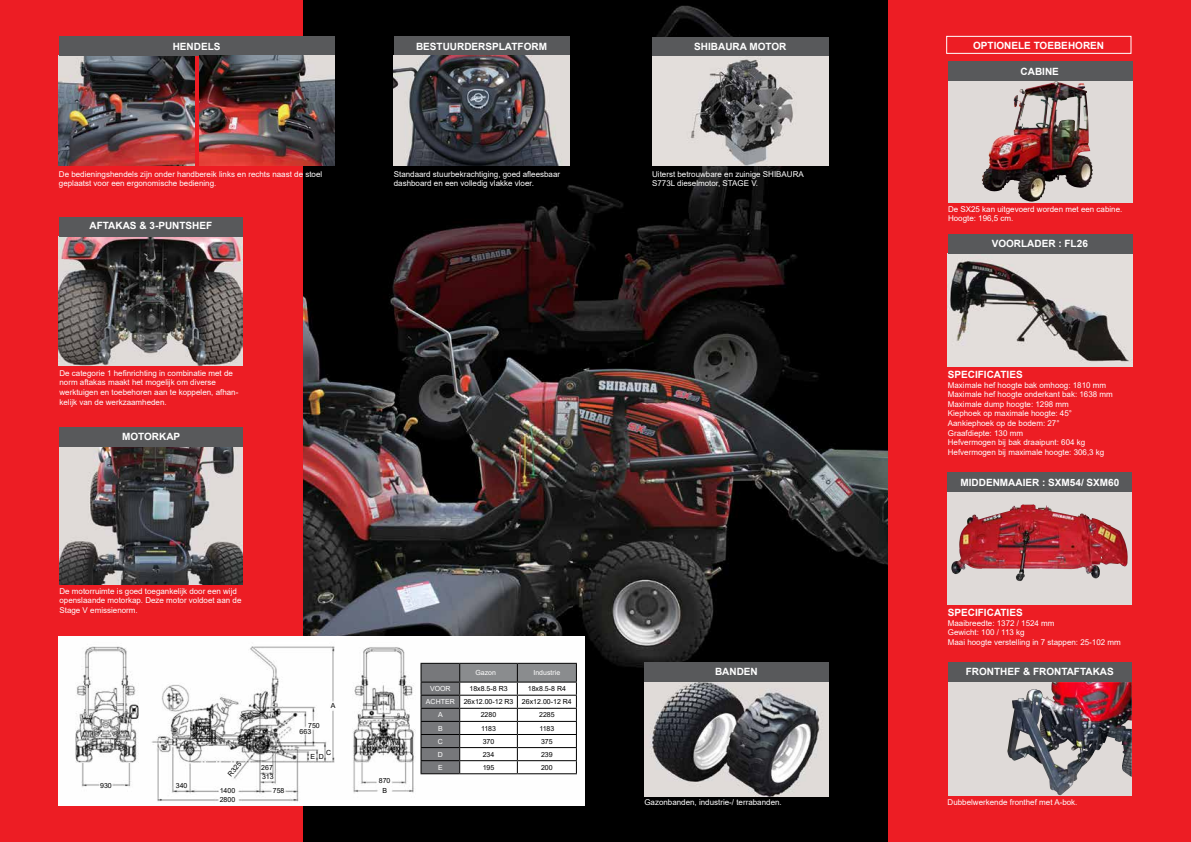
<style>
.page{position:relative;width:1191px;height:842px;background:#fff}
.page>*{position:absolute;margin:0;border:0;box-sizing:border-box;transform-origin:0 0}
.t1{font:700 10px "Arial";color:#fff}
.t2{font:8px/9.6px "Arial";color:#fff}
.t3{font:7px "Arial";color:#000}
.t4{font:7px "Arial";color:#fff}
</style>
<div class="page">
<img style="left:302px;top:0;width:586px;height:842px">
<div style="left:0;top:0;width:302px;height:842px;background:#ed1d24"></div>
<div style="left:888px;top:0;width:303px;height:842px;background:#ed1d24"></div>
<img style="left:59px;top:55px;width:135px;height:111px">
<div style="left:59px;top:36px;width:275px;height:19px;background:#58595b"></div>
<img style="left:199px;top:55px;width:136px;height:111px">
<img style="left:59px;top:236px;width:184px;height:130px">
<img style="left:59px;top:446px;width:184px;height:139px">
<img style="left:59px;top:636px;width:526px;height:170px">
<div style="left:946px;top:36px;width:185px;height:18px;border:1px solid #fff"></div>
<img style="left:947px;top:253px;width:185px;height:114px">
<div style="left:652px;top:37px;width:176px;height:20px;background:#58595b"></div>
<div style="left:394px;top:37px;width:175px;height:19px;background:#58595b"></div>
<img style="left:394px;top:56px;width:175px;height:110px">
<img style="left:652px;top:57px;width:176px;height:109px">
<svg style="left:420px;top:664px;width:157px;height:109px"></svg>
<hr style="left:420px;top:663px;width:40px;height:1px;background:#000">
<hr style="left:460px;top:663px;width:57px;height:1px;background:#000">
<hr style="left:517px;top:663px;width:60px;height:1px;background:#000">
<hr style="left:420px;top:682px;width:40px;height:1px;background:#000">
<hr style="left:460px;top:682px;width:57px;height:1px;background:#000">
<hr style="left:517px;top:682px;width:60px;height:1px;background:#000">
<hr style="left:420px;top:695px;width:40px;height:1px;background:#000">
<hr style="left:460px;top:695px;width:57px;height:1px;background:#000">
<hr style="left:517px;top:695px;width:60px;height:1px;background:#000">
<hr style="left:420px;top:708px;width:40px;height:1px;background:#000">
<hr style="left:460px;top:708px;width:57px;height:1px;background:#000">
<hr style="left:517px;top:708px;width:60px;height:1px;background:#000">
<hr style="left:420px;top:760px;width:40px;height:1px;background:#000">
<hr style="left:460px;top:760px;width:57px;height:1px;background:#000">
<hr style="left:517px;top:760px;width:60px;height:1px;background:#000">
<hr style="left:420px;top:773px;width:40px;height:1px;background:#000">
<hr style="left:460px;top:773px;width:57px;height:1px;background:#000">
<hr style="left:517px;top:773px;width:60px;height:1px;background:#000">
<svg style="left:948px;top:81px;width:184px;height:121px;background:#c1b9b6"></svg>
<img style="left:982px;top:81px;width:74px;height:105px">
<div style="left:948px;top:492px;width:184px;height:113px;background:#dfdad8"></div>
<img style="left:951px;top:504px;width:177px;height:77px">
<div style="left:948px;top:682px;width:183px;height:113px;background:#dfdad8"></div>
<img style="left:1007px;top:682px;width:113px;height:113px">
<div style="left:948px;top:663px;width:183px;height:19px;background:#58595b"></div>
<div style="left:60px;top:427px;width:183px;height:19px;background:#58595b"></div>
<div style="left:59px;top:217px;width:184px;height:19px;background:#58595b"></div>
<div style="left:947px;top:472px;width:185px;height:20px;background:#58595b"></div>
<div style="left:948px;top:234px;width:184px;height:19px;background:#58595b"></div>
<div style="left:947px;top:62px;width:185px;height:19px;background:#58595b"></div>
<div style="left:644px;top:663px;width:184px;height:19px;background:#58595b"></div>
<img style="left:644px;top:682px;width:184px;height:115px">
<p class="t1" style="left:173px;top:39px;width:49px">HENDELS</p>
<p class="t1" style="left:416px;top:39px;width:132px">BESTUURDERSPLATFORM</p>
<p class="t1" style="left:694px;top:39px;width:94px">SHIBAURA MOTOR</p>
<p class="t1" style="left:973px;top:38px;width:132px">OPTIONELE TOEBEHOREN</p>
<p class="t2" style="left:59px;top:169px;width:265px">De bedieningshendels zijn onder handbereik links en rechts naast de stoel geplaatst voor een ergonomische bediening.</p>
<p class="t1" style="left:90px;top:219px;width:124px">AFTAKAS &amp; 3-PUNTSHEF</p>
<p class="t2" style="left:60px;top:368px;width:180px">De categorie 1 hefinrichting in combinatie met de norm aftakas maakt het mogelijk om diverse werktuigen en toebehoren aan te koppelen, afhan&shy;kelijk van de werkzaamheden.</p>
<p class="t1" style="left:122px;top:430px;width:60px">MOTORKAP</p>
<p class="t2" style="left:60px;top:586px;width:183px">De motorruimte is goed toegankelijk door een wijd openslaande motorkap. Deze motor voldoet aan de<br>Stage V emissienorm.</p>
<p class="t2" style="left:394px;top:169px;width:168px">Standaard stuurbekrachtiging, goed afleesbaar dashboard en een volledig vlakke vloer.</p>
<p class="t4" style="left:475px;top:668px;width:22px">Gazon</p>
<p class="t4" style="left:533px;top:668px;width:28px">Industrie</p>
<p class="t3" style="left:100px;top:780px;width:13px">930</p>
<p class="t3" style="left:176px;top:780px;width:13px">340</p>
<p class="t3" style="left:308px;top:721px;width:13px">750</p>
<p class="t3" style="left:300px;top:727px;width:13px">663</p>
<p class="t3" style="left:331px;top:701px;width:6px">A</p>
<p class="t3" style="left:226px;top:772px;width:18px;rotate:-50deg">R325</p>
<p class="t3" style="left:261px;top:763px;width:13px">267</p>
<p class="t3" style="left:262px;top:772px;width:13px">313</p>
<p class="t3" style="left:326px;top:748px;width:7px">C</p>
<p class="t3" style="left:310px;top:751px;width:15px">E D</p>
<p class="t3" style="left:379px;top:776px;width:13px">870</p>
<p class="t3" style="left:220px;top:786px;width:17px">1400</p>
<p class="t3" style="left:273px;top:786px;width:13px">758</p>
<p class="t3" style="left:382px;top:786px;width:6px">B</p>
<p class="t3" style="left:220px;top:794px;width:17px">2800</p>
<p class="t4" style="left:430px;top:684px;width:22px">VOOR</p>
<p class="t3" style="left:469px;top:684px;width:40px">18x8.5-8 R3</p>
<p class="t3" style="left:528px;top:684px;width:40px">18x8.5-8 R4</p>
<p class="t4" style="left:426px;top:697px;width:30px">ACHTER</p>
<p class="t3" style="left:464px;top:697px;width:110px">26x12.00-12 R3 26x12.00-12 R4</p>
<p class="t4" style="left:438px;top:710px;width:6px">A</p>
<p class="t3" style="left:481px;top:710px;width:17px">2280</p>
<p class="t3" style="left:539px;top:710px;width:17px">2285</p>
<p class="t4" style="left:438px;top:723px;width:6px">B</p>
<p class="t3" style="left:481px;top:723px;width:17px">1183</p>
<p class="t3" style="left:539px;top:723px;width:17px">1183</p>
<p class="t4" style="left:438px;top:736px;width:7px">C</p>
<p class="t3" style="left:483px;top:736px;width:13px">370</p>
<p class="t3" style="left:541px;top:736px;width:13px">375</p>
<p class="t4" style="left:438px;top:749px;width:7px">D</p>
<p class="t3" style="left:483px;top:749px;width:13px">234</p>
<p class="t3" style="left:541px;top:749px;width:13px">239</p>
<p class="t4" style="left:438px;top:762px;width:6px">E</p>
<p class="t3" style="left:483px;top:762px;width:13px">195</p>
<p class="t3" style="left:541px;top:762px;width:13px">200</p>
<p class="t2" style="left:652px;top:169px;width:153px">Uiterst betrouwbare en zuinige SHIBAURA<br>S773L dieselmotor, STAGE V.</p>
<p class="t1" style="left:715px;top:665px;width:44px">BANDEN</p>
<p class="t2" style="left:644px;top:798px;width:139px">Gazonbanden, industrie-/ terrabanden.</p>
<p class="t1" style="left:1020px;top:64px;width:40px">CABINE</p>
<p class="t2" style="left:948px;top:204px;width:176px">De SX25 kan uitgevoerd worden met een cabine.<br>Hoogte: 196,5 cm.</p>
<p class="t1" style="left:991px;top:237px;width:98px">VOORLADER : FL26</p>
<p class="t1" style="left:947px;top:367px;width:76px">SPECIFICATIES</p>
<p class="t2" style="left:947px;top:380px;width:166px">Maximale hef hoogte bak omhoog: 1810 mm Maximale hef hoogte onderkant bak: 1638 mm Maximale dump hoogte: 1298 mm<br>Kiephoek op maximale hoogte: 45° Aankiephoek op de bodem: 27°<br>Graafdiepte: 130 mm<br>Hefvermogen bij bak draaipunt: 604 kg Hefvermogen bij maximale hoogte: 306,3 kg</p>
<p class="t1" style="left:960px;top:475px;width:160px">MIDDENMAAIER : SXM54/ SXM60</p>
<p class="t1" style="left:948px;top:605px;width:76px">SPECIFICATIES</p>
<p class="t2" style="left:948px;top:618px;width:174px">Maaibreedte: 1372 / 1524 mm<br>Gewicht: 100 / 113 kg<br>Maai hoogte verstelling in 7 stappen: 25-102 mm</p>
<p class="t1" style="left:965px;top:665px;width:149px">FRONTHEF &amp; FRONTAFTAKAS</p>
<p class="t2" style="left:947px;top:798px;width:131px">Dubbelwerkende fronthef met A-bok.</p>
</div>
